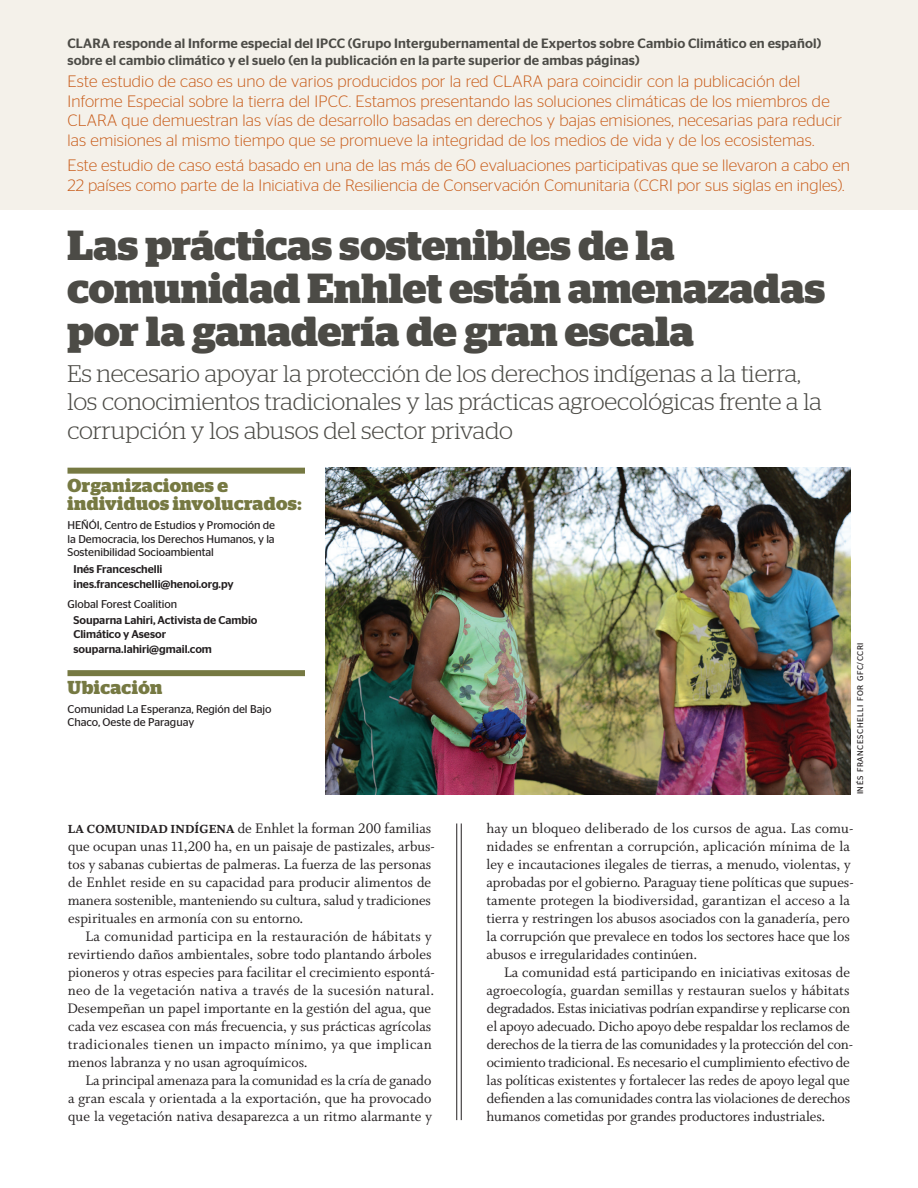
<style>
.page{position:relative;width:918px;height:1188px;background:#fff}
.page>*{position:absolute;margin:0;border:0;box-sizing:border-box;transform-origin:0 0}
.t1{font:700 42px/42.8px "Stag";letter-spacing:.005em;color:#4c4b46}
.t2{font:300 24px/28.5px "Stag";letter-spacing:-.005em;color:#4c4b46}
.t3{font:700 18.75px/18.8px "Stag";letter-spacing:.02em;color:#767942}
.t4{font:300 16.5px/19.5px "Stag Sans";letter-spacing:.01em;color:#c85b18}
.t5{font:15.3px/18px "Whitman Roman LF";color:#231f20}
.t6{font:500 13.5px/16.5px "Stag Sans";letter-spacing:.01em;color:#4c4b46}
.t7{font:11.25px/13.5px "Stag Sans";letter-spacing:-.005em;color:#231f20;text-align:justify}
.t8{font:500 11.25px/15px "Stag Sans";letter-spacing:-.005em;color:#231f20}
.t9{font:8.25px "Stag Sans";letter-spacing:.075em;color:#231f20}
.s1{font-family:"Whitman Extra Bold LF";font-size:13.2px}
</style>
<div class="page">
<div style="left:68px;top:468px;width:237px;height:6px;background:#767942"></div>
<div style="left:68px;top:670px;width:237px;height:6px;background:#767942"></div>
<hr style="left:456px;top:824px;width:1px;height:296px;background:#231f20">
<hr style="left:461px;top:824px;width:1px;height:296px;background:#231f20">
<img style="left:326px;top:468px;width:524px;height:326px">
<div style="left:0;top:0;width:918px;height:209px;background:#f4f1ea"></div>
<p class="t6" style="left:68px;top:35px;width:755px">CLARA responde al Informe especial del IPCC (Grupo Intergubernamental de Expertos sobre Cambio Climático en español) sobre el cambio climático y el suelo (en la publicación en la parte superior de ambas páginas)</p>
<p class="t4" style="left:68px;top:72px;width:776px">Este estudio de caso es uno de varios producidos por la red CLARA para coincidir con la publicación del Informe Especial sobre la tierra del IPCC. Estamos presentando las soluciones climáticas de los miembros de CLARA que demuestran las vías de desarrollo basadas en derechos y bajas emisiones, necesarias para reducir las emisiones al mismo tiempo que se promueve la integridad de los medios de vida y de los ecosistemas.</p>
<p class="t4" style="left:68px;top:156px;width:784px">Este estudio de caso está basado en una de las más de 60 evaluaciones participativas que se llevaron a cabo en<br>22 países como parte de la Iniciativa de Resiliencia de Conservación Comunitaria (CCRI por sus siglas en ingles).</p>
<h1 class="t1" style="left:68px;top:224px;width:759px">Las prácticas sostenibles de la comunidad Enhlet están amenazadas por la ganadería de gran escala</h1>
<h2 class="t2" style="left:68px;top:359px;width:756px">Es necesario apoyar la protección de los derechos indígenas a la tierra, los conocimientos tradicionales y las prácticas agroecológicas frente a la corrupción y los abusos del sector privado</h2>
<p class="t3" style="left:68px;top:476px;width:236px">Organizaciones e individuos involucrados:</p>
<p class="t7" style="left:68px;top:518px;width:209px">HEÑÓI, Centro de Estudios y Promoción de la Democracia, los Derechos Humanos, y la Sostenibilidad Socioambiental</p>
<p class="t8" style="left:73px;top:561px;width:162px">Inés Franceschelli ines.franceschelli@henoi.org.py</p>
<p class="t7" style="left:68px;top:597px;width:111px">Global Forest Coalition</p>
<p class="t8" style="left:73px;top:614px;width:186px;line-height:13.5px">Souparna Lahiri, Activista de Cambio<br>Climático y Asesor</p>
<p class="t8" style="left:73px;top:641px;width:140px">souparna.lahiri@gmail.com</p>
<p class="t3" style="left:68px;top:678px;width:96px">Ubicación</p>
<p class="t7" style="left:68px;top:702px;width:205px">Comunidad La Esperanza, Región del Bajo<br>Chaco, Oeste de Paraguay</p>
<p class="t9" style="left:855px;top:794px;width:154px;rotate:-90deg">INÉS FRANCESCHELLI FOR GFC/CCRI</p>
<p class="t5" style="left:68px;top:819px;width:369px"><span class="s1">LA COMUNIDAD INDÍGENA</span> de Enhlet la forman 200 familias que ocupan unas 11,200 ha, en un paisaje de pastizales, arbus&shy;tos y sabanas cubiertas de palmeras. La fuerza de las personas de Enhlet reside en su capacidad para producir alimentos de manera sostenible, manteniendo su cultura, salud y tradiciones espirituales en armonía con su entorno.</p>
<p class="t5" style="left:68px;top:927px;width:369px;text-indent:18px">La comunidad participa en la restauración de hábitats y revirtiendo daños ambientales, sobre todo plantando árboles pioneros y otras especies para facilitar el crecimiento espontá&shy;neo de la vegetación nativa a través de la sucesión natural.<br>Desempeñan un papel importante en la gestión del agua, que cada vez escasea con más frecuencia, y sus prácticas agrícolas tradicionales tienen un impacto mínimo, ya que implican menos labranza y no usan agroquímicos.</p>
<p class="t5" style="left:68px;top:1071px;width:365px;text-align:justify;text-indent:17px">La principal amenaza para la comunidad es la cría de ganado a gran escala y orientada a la exportación, que ha provocado que la vegetación nativa desaparezca a un ritmo alarmante y</p>
<p class="t5" style="left:486px;top:819px;width:369px">hay un bloqueo deliberado de los cursos de agua. Las comu&shy;nidades se enfrentan a corrupción, aplicación mínima de la ley e incautaciones ilegales de tierras, a menudo, violentas, y aprobadas por el gobierno. Paraguay tiene políticas que supues&shy;tamente protegen la biodiversidad, garantizan el acceso a la tierra y restringen los abusos asociados con la ganadería, pero la corrupción que prevalece en todos los sectores hace que los abusos e irregularidades continúen.</p>
<p class="t5" style="left:486px;top:963px;width:368px;text-indent:18px">La comunidad está participando en iniciativas exitosas de agroecología, guardan semillas y restauran suelos y hábitats degradados. Estas iniciativas podrían expandirse y replicarse con el apoyo adecuado. Dicho apoyo debe respaldar los reclamos de derechos de la tierra de las comunidades y la protección del con&shy;ocimiento tradicional. Es necesario el cumplimiento efectivo de las políticas existentes y fortalecer las redes de apoyo legal que defienden a las comunidades contra las violaciones de derechos humanos cometidas por grandes productores industriales.</p>
</div>
